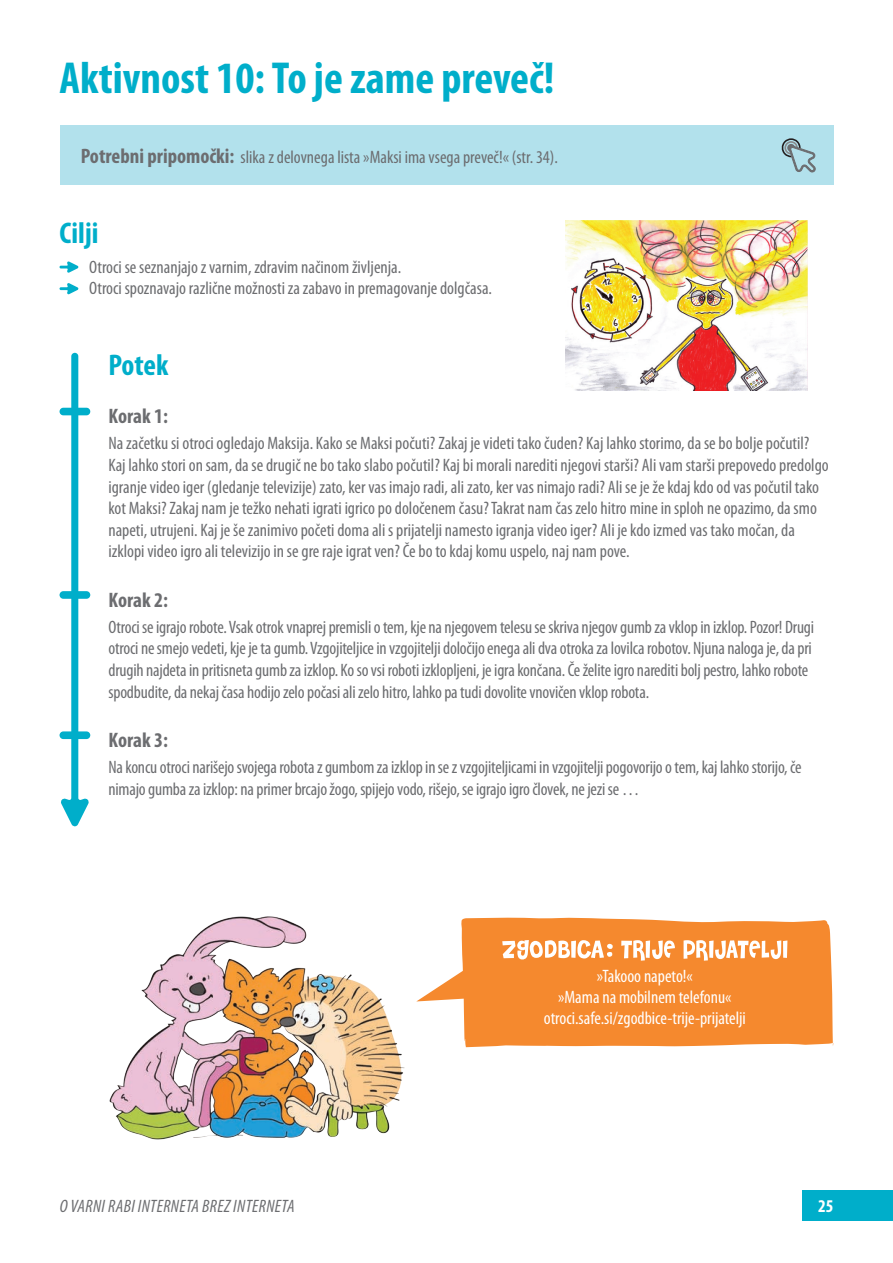
<style>
.page{position:relative;width:893px;height:1263px;background:#fff}
.page>*{position:absolute;margin:0;border:0;box-sizing:border-box;transform-origin:0 0}
.t1{font:700 condensed 45px "Myriad Pro";color:#00aeca}
.t2{font:700 condensed 30px "Myriad Pro";color:#00aeca}
.t3{font:700 condensed 21px "Myriad Pro";color:#6c6d70}
.t4{font:condensed 18px/21.6px "Myriad Pro";letter-spacing:-.01em;color:#6c6d70}
.t5{font:condensed 18px/21px "Myriad Pro";color:#fff;text-align:center}
.t6{font:italic condensed 18px "Myriad Pro";letter-spacing:.02em;color:#6c6d70}
.t7{font:700 condensed 18px "Myriad Pro";color:#fff}
.s1{font-weight:700;font-size:21px}
</style>
<div class="page">
<div style="left:803px;top:1190px;width:90px;height:30px;background:#00aeca"></div>
<svg style="left:60px;top:261px;width:18px;height:12px"></svg>
<svg style="left:60px;top:283px;width:18px;height:11px"></svg>
<div style="left:60px;top:126px;width:773px;height:59px;background:#b2e1ec"></div>
<svg style="left:416px;top:917px;width:418px;height:131px;fill:#f5892e"></svg>
<svg style="left:502px;top:940px;width:111px;height:19px"></svg>
<svg style="left:621px;top:940px;width:166px;height:21px"></svg>
<img style="left:566px;top:220px;width:241px;height:170px">
<svg style="left:781px;top:138px;width:35px;height:35px"></svg>
<div style="left:60px;top:408px;width:30px;height:7px;background:#00aeca;border-radius:4px"></div>
<svg style="left:61px;top:353px;width:28px;height:473px"></svg>
<img style="left:109px;top:916px;width:295px;height:224px">
<h1 class="t1" style="left:60px;top:50px;width:496px">Aktivnost 10: To je zame preveč!</h1>
<p class="t4" style="left:81px;top:146px;width:479px"><span class="s1">Potrebni pripomočki:</span> slika z delovnega lista »Maksi ima vsega preveč!« (str. 34).</p>
<h2 class="t2" style="left:60px;top:214px;width:40px">Cilji</h2>
<p class="t4" style="left:89px;top:256px;width:404px">Otroci se seznanjajo z varnim, zdravim načinom življenja.<br>Otroci spoznavajo različne možnosti za zabavo in premagovanje dolgčasa.</p>
<h2 class="t2" style="left:108px;top:347px;width:62px">Potek</h2>
<p class="t3" style="left:108px;top:403px;width:61px">Korak 1:</p>
<p class="t4" style="left:108px;top:432px;width:722px">Na začetku si otroci ogledajo Maksija. Kako se Maksi počuti? Zakaj je videti tako čuden? Kaj lahko storimo, da se bo bolje počutil?<br>Kaj lahko stori on sam, da se drugič ne bo tako slabo počutil? Kaj bi morali narediti njegovi starši? Ali vam starši prepovedo predolgo igranje video iger (gledanje televizije) zato, ker vas imajo radi, ali zato, ker vas nimajo radi? Ali se je že kdaj kdo od vas počutil tako kot Maksi? Zakaj nam je težko nehati igrati igrico po določenem času? Takrat nam čas zelo hitro mine in sploh ne opazimo, da smo napeti, utrujeni. Kaj je še zanimivo početi doma ali s prijatelji namesto igranja video iger? Ali je kdo izmed vas tako močan, da izklopi video igro ali televizijo in se gre raje igrat ven? Če bo to kdaj komu uspelo, naj nam pove.</p>
<p class="t3" style="left:108px;top:587px;width:61px">Korak 2:</p>
<p class="t4" style="left:108px;top:616px;width:707px">Otroci se igrajo robote. Vsak otrok vnaprej premisli o tem, kje na njegovem telesu se skriva njegov gumb za vklop in izklop. Pozor! Drugi otroci ne smejo vedeti, kje je ta gumb. Vzgojiteljice in vzgojitelji določijo enega ali dva otroka za lovilca robotov. Njuna naloga je, da pri drugih najdeta in pritisneta gumb za izklop. Ko so vsi roboti izklopljeni, je igra končana. Če želite igro narediti bolj pestro, lahko robote spodbudite, da nekaj časa hodijo zelo počasi ali zelo hitro, lahko pa tudi dovolite vnovičen vklop robota.</p>
<p class="t3" style="left:108px;top:727px;width:61px">Korak 3:</p>
<p class="t4" style="left:108px;top:756px;width:695px">Na koncu otroci narišejo svojega robota z gumbom za izklop in se z vzgojiteljicami in vzgojitelji pogovorijo o tem, kaj lahko storijo, če nimajo gumba za izklop: na primer brcajo žogo, spijejo vodo, rišejo, se igrajo igro človek, ne jezi se …</p>
<p class="t5" style="left:544px;top:965px;width:204px">»Takooo napeto!«<br>»Mama na mobilnem telefonu« otroci.safe.si/zgodbice-trije-prijatelji</p>
<p class="t6" style="left:60px;top:1195px;width:236px">O VARNI RABI INTERNETA BREZ INTERNETA</p>
<p class="t7" style="left:818px;top:1194px;width:17px">25</p>
</div>
